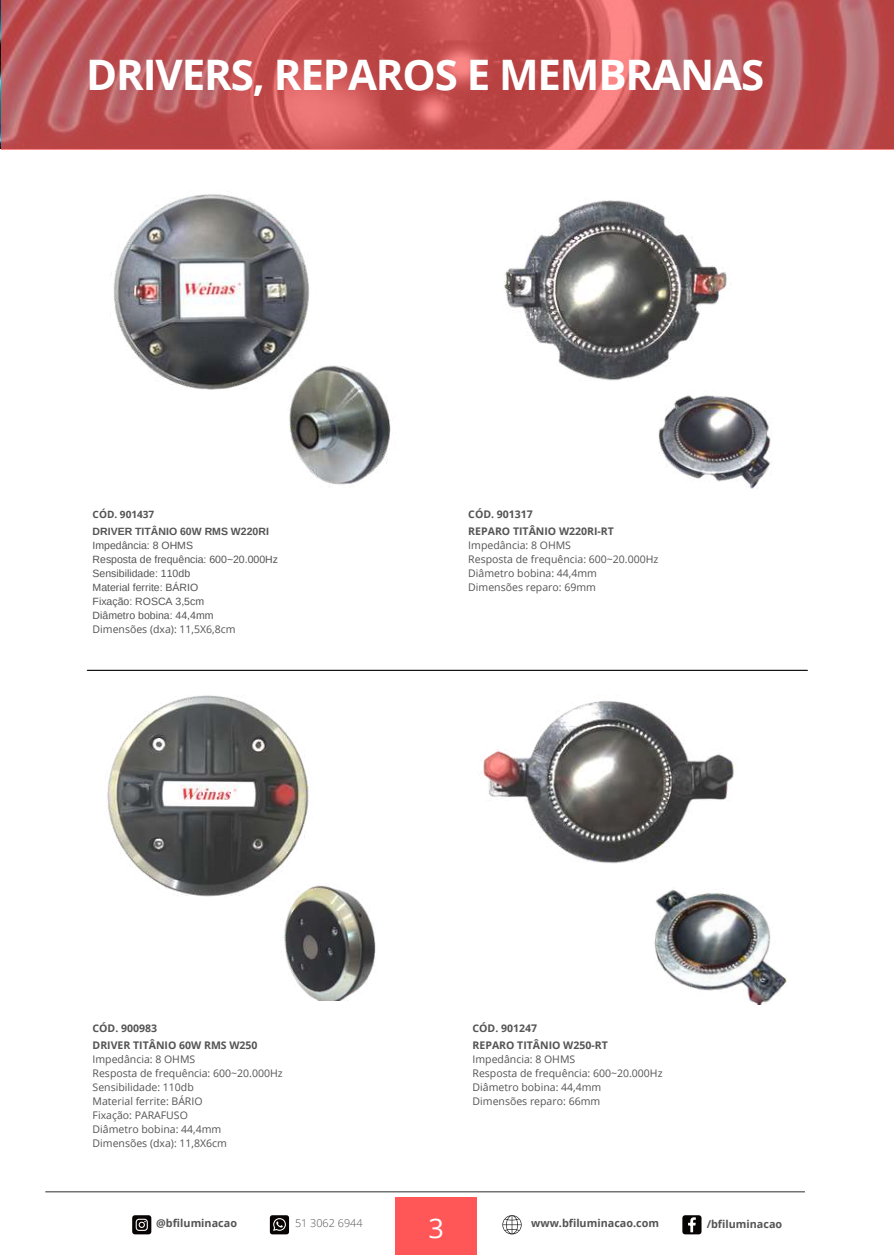
<style>
.page{position:relative;width:894px;height:1255px;background:#fff}
.page>*{position:absolute;margin:0;border:0;box-sizing:border-box;transform-origin:0 0}
.t1{font:700 42px "Open Sans";letter-spacing:-.025em;color:#fff}
.t2{font:27px "Open Sans";color:#fff}
.t3{font:700 10.8px "Open Sans";color:#545454}
.t4{font:300 10.8px "Open Sans";color:#545454}
.t5{font:10.5px/14px "Open Sans";color:#545454}
.t6{font:10.5px/14px "Arimo";color:#545454}
.t7{font:700 10.5px "Open Sans";color:#545454}
.t8{font:700 10.5px "Arimo";color:#545454}
.t9{font:700 10.05px "Open Sans";color:#545454}
</style>
<div class="page">
<div style="left:395px;top:1197px;width:82px;height:57px;background:#ff5757"></div>
<div style="left:270px;top:1215px;width:19px;height:19px;background:#080404;border-radius:3px"></div>
<svg style="left:273px;top:1218px;width:13px;height:12px"></svg>
<svg style="left:132px;top:1215px;width:19px;height:19px"></svg>
<svg style="left:502px;top:1215px;width:19px;height:19px"></svg>
<svg style="left:682px;top:1215px;width:19px;height:19px"></svg>
<svg style="left:45px;top:1191px;width:759px;height:1px"></svg>
<svg style="left:1px;top:0;width:892px;height:149px;background:#c05456"></svg>
<img style="left:289px;top:365px;width:102px;height:121px">
<img style="left:111px;top:192px;width:207px;height:216px">
<img style="left:504px;top:200px;width:223px;height:181px">
<img style="left:622px;top:375px;width:150px;height:114px">
<hr style="left:87px;top:669px;width:720px;height:2px;background:#000">
<img style="left:284px;top:885px;width:92px;height:115px">
<img style="left:107px;top:695px;width:211px;height:207px">
<img style="left:483px;top:701px;width:251px;height:163px">
<img style="left:654px;top:889px;width:133px;height:116px">
<h1 class="t1" style="left:86px;top:45px;width:679px">DRIVERS, REPAROS E MEMBRANAS</h1>
<p class="t9" style="left:93px;top:507px;width:63px">CÓD. 901437</p>
<p class="t8" style="left:93px;top:525px;width:178px">DRIVER TITÂNIO 60W RMS W220RI</p>
<p class="t6" style="left:93px;top:538px;width:187px">Impedância: 8 OHMS<br>Resposta de frequência: 600~20.000Hz<br>Sensibilidade: 110db<br>Material ferrite: BÁRIO<br>Fixação: ROSCA 3,5cm<br>Diâmetro bobina: 44,4mm</p>
<p class="t5" style="left:93px;top:621px;width:144px">Dimensões (dxa): 11,5X6,8cm</p>
<p class="t7" style="left:93px;top:1021px;width:66px">CÓD. 900983</p>
<p class="t7" style="left:93px;top:1037px;width:166px">DRIVER TITÂNIO 60W RMS W250</p>
<p class="t5" style="left:93px;top:1051px;width:191px">Impedância: 8 OHMS<br>Resposta de frequência: 600~20.000Hz<br>Sensibilidade: 110db<br>Material ferrite: BÁRIO<br>Fixação: PARAFUSO<br>Diâmetro bobina: 44,4mm<br>Dimensões (dxa): 11,8X6cm</p>
<p class="t7" style="left:468px;top:506px;width:66px">CÓD. 901317</p>
<p class="t7" style="left:468px;top:523px;width:147px">REPARO TITÂNIO W220RI-RT</p>
<p class="t5" style="left:468px;top:537px;width:191px">Impedância: 8 OHMS<br>Resposta de frequência: 600~20.000Hz<br>Diâmetro bobina: 44,4mm<br>Dimensões reparo: 69mm</p>
<p class="t7" style="left:472px;top:1021px;width:66px">CÓD. 901247</p>
<p class="t7" style="left:472px;top:1037px;width:137px">REPARO TITÂNIO W250-RT</p>
<p class="t5" style="left:472px;top:1051px;width:191px">Impedância: 8 OHMS<br>Resposta de frequência: 600~20.000Hz<br>Diâmetro bobina: 44,4mm<br>Dimensões reparo: 66mm</p>
<h2 class="t2" style="left:428px;top:1208px;width:17px">3</h2>
<p class="t3" style="left:156px;top:1215px;width:82px">@bfiluminacao</p>
<p class="t4" style="left:295px;top:1215px;width:69px">51 3062 6944</p>
<p class="t3" style="left:531px;top:1215px;width:129px">www.bfiluminacao.com</p>
<p class="t3" style="left:706px;top:1216px;width:77px">/bfiluminacao</p>
</div>
